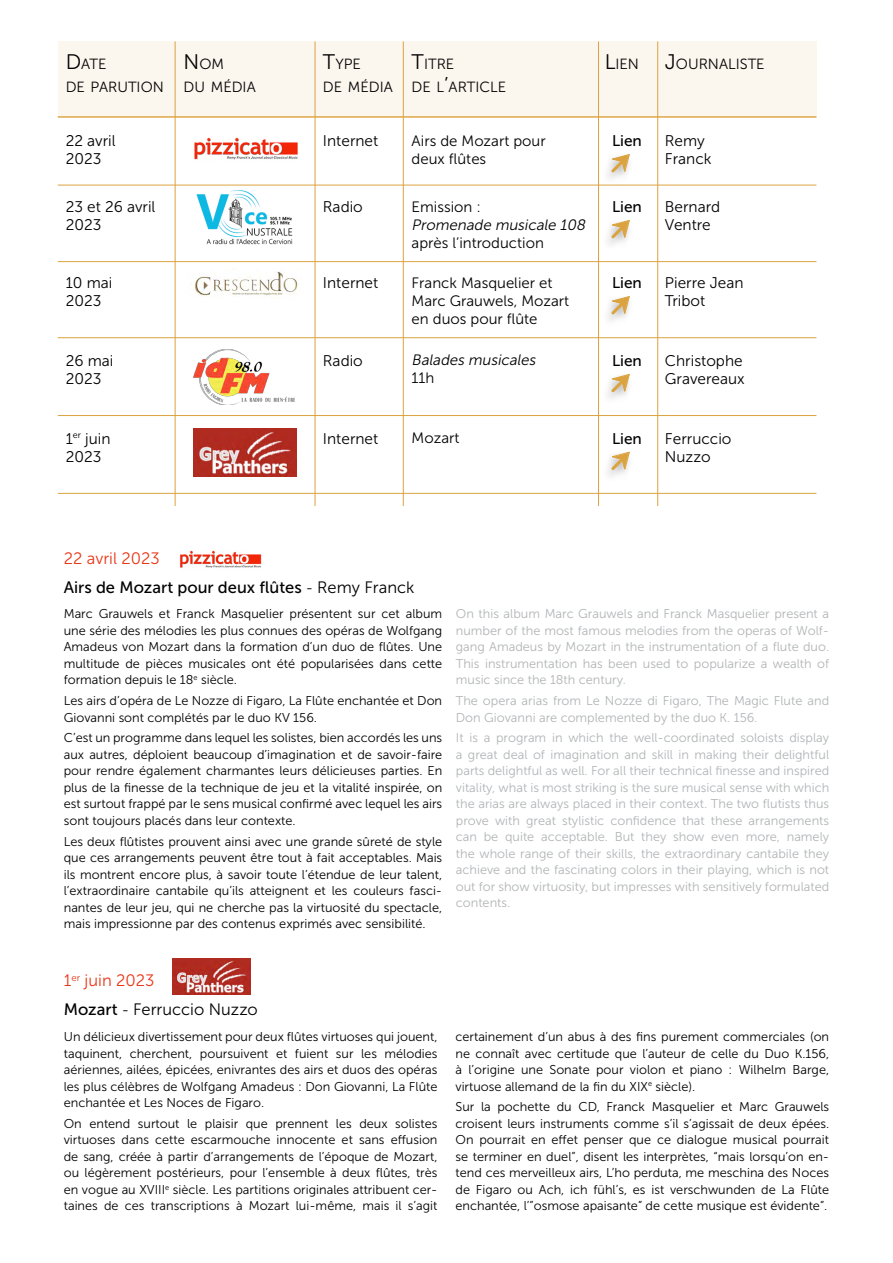
<style>
.page{position:relative;width:893px;height:1263px;background:#fff}
.page>*{position:absolute;margin:0;border:0;box-sizing:border-box;transform-origin:0 0}
.t1{font:16.5px "Museo Sans 500";color:#000}
.t2{font:16.5px "Museo Sans 300";color:#e93818}
.t3{font:16.5px "Museo Sans 300";color:#000}
.t4{font:15.45px/18.5px "Museo Sans 300";color:#000}
.t5{font:15.45px "Museo Sans 500";color:#000}
.t6{font:15px/18px "Museo Sans 300";color:#000}
.t7{font:italic 15px "Museo Sans 300";color:#000}
.t8{font:14.7px/22.4px "Museo Sans 300";color:#000}
.t9{font:12.75px/16.5px "Museo Sans 300";color:#000;text-align:justify}
.t10{font:12.75px/16.5px "Museo Sans 300";color:#b1b4b6;text-align:justify}
.s1{font-size:21px}
.s2{font-family:"Museo Sans 300";font-size:15px}
.s3{font-family:"Museo Sans 300"}
.s4{font-family:"Museo Sans 500"}
.s5{font-size:15px}
</style>
<div class="page">
<div style="left:58px;top:41px;width:758px;height:77px;background:#fbf6ee"></div>
<hr style="left:58px;top:116px;width:758px;height:2px;background:#dba33f">
<hr style="left:58px;top:185px;width:758px;height:1px;background:#dba33f">
<hr style="left:58px;top:261px;width:758px;height:1px;background:#dba33f">
<hr style="left:58px;top:337px;width:758px;height:1px;background:#dba33f">
<hr style="left:58px;top:415px;width:758px;height:1px;background:#dba33f">
<hr style="left:58px;top:493px;width:758px;height:1px;background:#dba33f">
<hr style="left:175px;top:41px;width:1px;height:465px;background:#dba33f">
<hr style="left:315px;top:41px;width:1px;height:465px;background:#dba33f">
<hr style="left:403px;top:41px;width:1px;height:465px;background:#dba33f">
<hr style="left:598px;top:41px;width:1px;height:465px;background:#dba33f">
<hr style="left:657px;top:41px;width:1px;height:465px;background:#dba33f">
<img style="left:194px;top:137px;width:104px;height:23px">
<img style="left:197px;top:190px;width:95px;height:55px">
<img style="left:194px;top:271px;width:105px;height:27px">
<img style="left:194px;top:350px;width:101px;height:54px">
<img style="left:193px;top:428px;width:104px;height:48px">
<img style="left:180px;top:550px;width:82px;height:18px">
<img style="left:172px;top:958px;width:79px;height:36px">
<svg style="left:609px;top:154px;width:21px;height:21px"></svg>
<svg style="left:609px;top:220px;width:21px;height:21px"></svg>
<svg style="left:609px;top:296px;width:21px;height:21px"></svg>
<svg style="left:609px;top:373px;width:21px;height:22px"></svg>
<svg style="left:609px;top:451px;width:21px;height:22px"></svg>
<p class="t8" style="left:66px;top:53px;width:100px"><span class="s1">D</span>ATE<br>DE PARUTION</p>
<p class="t8" style="left:184px;top:53px;width:74px"><span class="s1">N</span>OM<br>DU MÉDIA</p>
<p class="t8" style="left:323px;top:53px;width:71px"><span class="s1">T</span>YPE<br>DE MÉDIA</p>
<p class="t8" style="left:412px;top:53px;width:96px"><span class="s1">T</span>ITRE<br>DE L<span class="s1">’</span>ARTICLE</p>
<p class="t8" style="left:605px;top:53px;width:162px"><span class="s1">L</span>IEN <span class="s1">J</span>OURNALISTE</p>
<p class="t4" style="left:66px;top:131px;width:51px">22 avril<br>2023</p>
<p class="t4" style="left:66px;top:197px;width:91px">23 et 26 avril<br>2023</p>
<p class="t4" style="left:66px;top:273px;width:48px">10 mai<br>2023</p>
<p class="t4" style="left:66px;top:351px;width:49px">26 mai<br>2023</p>
<p class="t4" style="left:323px;top:131px;width:57px">Internet</p>
<p class="t4" style="left:323px;top:197px;width:41px">Radio</p>
<p class="t4" style="left:323px;top:273px;width:57px">Internet</p>
<p class="t4" style="left:323px;top:351px;width:41px">Radio</p>
<p class="t6" style="left:412px;top:132px;width:136px">Airs de Mozart pour deux flûtes</p>
<p class="t6" style="left:412px;top:197px;width:71px">Emission :</p>
<p class="t7" style="left:412px;top:216px;width:178px">Promenade musicale 108</p>
<p class="t6" style="left:412px;top:233px;width:134px">après l’introduction</p>
<p class="t6" style="left:412px;top:274px;width:159px">Franck Masquelier et<br>Marc Grauwels, Mozart en duos pour flûte</p>
<p class="t7" style="left:412px;top:352px;width:128px">Balades musicales</p>
<p class="t6" style="left:412px;top:369px;width:24px">11h</p>
<p class="t5" style="left:612px;top:132px;width:31px">Lien</p>
<p class="t5" style="left:612px;top:198px;width:31px">Lien</p>
<p class="t4" style="left:665px;top:131px;width:48px">Remy<br>Franck</p>
<p class="t4" style="left:665px;top:197px;width:57px">Bernard<br>Ventre</p>
<p class="t5" style="left:612px;top:274px;width:31px">Lien</p>
<p class="t4" style="left:665px;top:273px;width:80px">Pierre Jean<br>Tribot</p>
<p class="t5" style="left:612px;top:352px;width:31px">Lien</p>
<p class="t4" style="left:665px;top:351px;width:81px">Christophe<br>Gravereaux</p>
<p class="t4" style="left:66px;top:429px;width:46px">1<sup>er</sup> juin<br>2023</p>
<p class="t4" style="left:323px;top:429px;width:57px">Internet</p>
<p class="t6" style="left:412px;top:429px;width:49px">Mozart</p>
<p class="t5" style="left:612px;top:430px;width:31px">Lien</p>
<p class="t4" style="left:665px;top:429px;width:68px">Ferruccio<br>Nuzzo</p>
<p class="t2" style="left:64px;top:550px;width:98px">22 avril 2023</p>
<p class="t1" style="left:64px;top:578px;width:352px">Airs de Mozart pour deux flûtes <span class="s2">-</span> <span class="s3">Remy Franck</span></p>
<p class="t9" style="left:64px;top:606px;width:380px">Marc Grauwels et Franck Masquelier présentent sur cet album une série des mélodies les plus connues des opéras de Wolfgang Amadeus von Mozart dans la formation d’un duo de flûtes. Une multitude de pièces musicales ont été popularisées dans cette formation depuis le 18<sup>e</sup> siècle.</p>
<p class="t9" style="left:64px;top:692px;width:380px">Les airs d’opéra de Le Nozze di Figaro, La Flûte enchantée et Don<br>Giovanni sont complétés par le duo KV 156.</p>
<p class="t9" style="left:64px;top:730px;width:380px">C’est un programme dans lequel les solistes, bien accordés les uns aux autres, déploient beaucoup d’imagination et de savoir-faire pour rendre également charmantes leurs délicieuses parties. En plus de la finesse de la technique de jeu et la vitalité inspirée, on est surtout frappé par le sens musical confirmé avec lequel les airs sont toujours placés dans leur contexte.</p>
<p class="t9" style="left:64px;top:833px;width:380px">Les deux flûtistes prouvent ainsi avec une grande sûreté de style que ces arrangements peuvent être tout à fait acceptables. Mais ils montrent encore plus, à savoir toute l’étendue de leur talent, l’extraordinaire cantabile qu’ils atteignent et les couleurs fasci&shy;nantes de leur jeu, qui ne cherche pas la virtuosité du spectacle, mais impressionne par des contenus exprimés avec sensibilité.</p>
<p class="t10" style="left:456px;top:606px;width:375px">On this album Marc Grauwels and Franck Masquelier present a number of the most famous melodies from the operas of Wolf&shy;gang Amadeus by Mozart in the instrumentation of a flute duo.<br>This instrumentation has been used to popularize a wealth of music since the 18th century.</p>
<p class="t10" style="left:456px;top:692px;width:375px">The opera arias from Le Nozze di Figaro, The Magic Flute and<br>Don Giovanni are complemented by the duo K. 156.</p>
<p class="t10" style="left:456px;top:730px;width:375px">It is a program in which the well-coordinated soloists display a great deal of imagination and skill in making their delightful parts delightful as well. For all their technical finesse and inspired vitality, what is most striking is the sure musical sense with which the arias are always placed in their context. The two flutists thus prove with great stylistic confidence that these arrangements can be quite acceptable. But they show even more, namely the whole range of their skills, the extraordinary cantabile they achieve and the fascinating colors in their playing, which is not out for show virtuosity, but impresses with sensitively formulated contents.</p>
<p class="t2" style="left:64px;top:972px;width:92px">1<sup>er</sup> juin 2023</p>
<p class="t3" style="left:64px;top:1000px;width:196px"><span class="s4">Mozart</span> <span class="s5">-</span> Ferruccio Nuzzo</p>
<p class="t9" style="left:64px;top:1028px;width:375px">Un délicieux divertissement pour deux flûtes virtuoses qui jouent, taquinent, cherchent, poursuivent et fuient sur les mélodies aériennes, ailées, épicées, enivrantes des airs et duos des opéras les plus célèbres de Wolfgang Amadeus : Don Giovanni, La Flûte enchantée et Les Noces de Figaro.</p>
<p class="t9" style="left:64px;top:1115px;width:375px">On entend surtout le plaisir que prennent les deux solistes virtuoses dans cette escarmouche innocente et sans effusion de sang, créée à partir d’arrangements de l’époque de Mozart, ou légèrement postérieurs, pour l’ensemble à deux flûtes, très en vogue au XVIII<sup>e</sup> siècle. Les partitions originales attribuent cer&shy;taines de ces transcriptions à Mozart lui-même, mais il s’agit</p>
<p class="t9" style="left:455px;top:1028px;width:375px">certainement d’un abus à des fins purement commerciales (on ne connaît avec certitude que l’auteur de celle du Duo K.156, à l’origine une Sonate pour violon et piano : Wilhelm Barge, virtuose allemand de la fin du XIX<sup>e</sup> siècle).</p>
<p class="t9" style="left:455px;top:1099px;width:375px">Sur la pochette du CD, Franck Masquelier et Marc Grauwels croisent leurs instruments comme s’il s’agissait de deux épées.<br>On pourrait en effet penser que ce dialogue musical pourrait se terminer en duel”, disent les interprètes, “mais lorsqu’on en&shy;tend ces merveilleux airs, L’ho perduta, me meschina des Noces de Figaro ou Ach, ich fühl’s, es ist verschwunden de La Flûte enchantée, l’”osmose apaisante” de cette musique est évidente”.</p>
</div>
